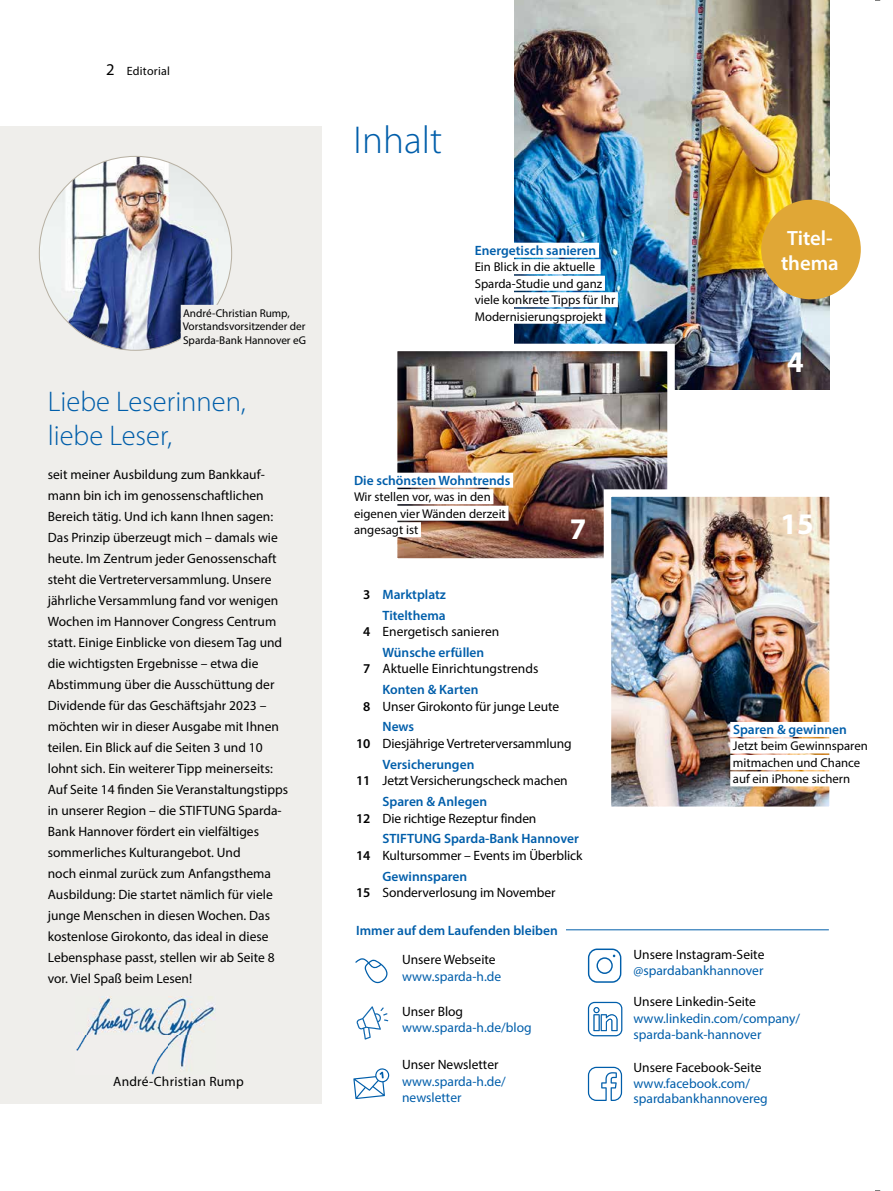
<style>
.page{position:relative;width:893px;height:1191px;background:#fff}
.page>*{position:absolute;margin:0;border:0;box-sizing:border-box;transform-origin:0 0}
.t1{font:300 39px "Myriad Pro";color:#005eaa}
.t2{font:700 30px "Myriad Pro";color:#fff}
.t3{font:300 28.5px/34.2px "Myriad Pro";color:#005eaa}
.t4{font:600 20.7px/24.8px "Myriad Pro";color:#fff}
.t5{font:13.5px/21px "Myriad Pro";color:#000}
.t6{font:13.5px/16.5px "Myriad Pro";color:#005eaa}
.t7{font:600 13.5px/20.7px "Myriad Pro";color:#005eaa;text-align:right}
.t8{font:13.5px "Myriad Pro";letter-spacing:.02em;color:#000}
.t9{font:12.75px/16.5px "Myriad Pro";color:#000}
.t10{font:12px "Myriad Pro";letter-spacing:.02em;color:#000}
.t11{font:11.25px/13.5px "Myriad Pro";color:#000}
.s1{font-size:16.5px}
.s2{color:#000}
.s3{font-weight:600}
.s4{font-weight:600;color:#005eaa}
.s5{font-weight:400;color:#000}
</style>
<div class="page">
<svg style="left:588px;top:1066px;width:34px;height:35px"></svg>
<svg style="left:588px;top:1001px;width:34px;height:35px"></svg>
<svg style="left:356px;top:1006px;width:32px;height:33px"></svg>
<svg style="left:355px;top:958px;width:33px;height:25px"></svg>
<svg style="left:353px;top:1068px;width:37px;height:31px"></svg>
<svg style="left:588px;top:948px;width:33px;height:34px"></svg>
<div style="left:0;top:126px;width:322px;height:977px;background:#efeeeb"></div>
<img style="left:514px;top:0;width:315px;height:389px">
<img style="left:399px;top:353px;width:267px;height:204px">
<div style="left:390px;top:344px;width:285px;height:222px;border:8px solid #fff"></div>
<hr style="left:548px;top:929px;width:281px;height:1px;background:#005eaa">
<div style="left:348px;top:920px;width:218px;height:18px;background:#fff"></div>
<div style="left:472px;top:243px;width:127px;height:15px;background:#fff"></div>
<div style="left:472px;top:259px;width:129px;height:15px;background:#fff"></div>
<div style="left:472px;top:276px;width:133px;height:15px;background:#fff"></div>
<div style="left:472px;top:292px;width:146px;height:15px;background:#fff"></div>
<div style="left:472px;top:309px;width:133px;height:15px;background:#fff"></div>
<div style="left:354px;top:473px;width:159px;height:15px;background:#fff"></div>
<div style="left:354px;top:489px;width:139px;height:15px;background:#fff"></div>
<div style="left:354px;top:506px;width:155px;height:15px;background:#fff"></div>
<div style="left:354px;top:522px;width:67px;height:15px;background:#fff"></div>
<img style="left:76px;top:996px;width:139px;height:78px">
<img style="left:613px;top:498px;width:215px;height:307px">
<div style="left:604px;top:489px;width:233px;height:325px;border:8px solid #fff"></div>
<div style="left:730px;top:722px;width:120px;height:15px;background:#fff"></div>
<div style="left:730px;top:738px;width:138px;height:15px;background:#fff"></div>
<div style="left:730px;top:755px;width:133px;height:15px;background:#fff"></div>
<div style="left:730px;top:771px;width:120px;height:15px;background:#fff"></div>
<img style="left:39px;top:156px;width:193px;height:194px">
<div style="left:181px;top:305px;width:109px;height:15px;background:#efeeeb"></div>
<div style="left:181px;top:318px;width:124px;height:15px;background:#efeeeb"></div>
<div style="left:181px;top:332px;width:125px;height:15px;background:#efeeeb"></div>
<div style="left:761px;top:200px;width:100px;height:99px;background:#e0a736;border-radius:50%"></div>
<p class="t10" style="left:106px;top:63px;width:65px"><span class="s1">2</span> Editorial</p>
<p class="t11" style="left:183px;top:306px;width:125px">André-Christian Rump,<br>Vorstandsvorsitzender der<br>Sparda-Bank Hannover eG</p>
<h3 class="t3" style="left:48px;top:384px;width:200px">Liebe Leserinnen, liebe Leser,</h3>
<p class="t5" style="left:48px;top:463px;width:242px">seit meiner Ausbildung zum Bankkauf&shy;mann bin ich im genossenschaftlichen Bereich tätig. Und ich kann Ihnen sagen:<br>Das Prinzip überzeugt mich – damals wie heute. Im Zentrum jeder Genossenschaft steht die Vertreterversammlung. Unsere jährliche Versammlung fand vor wenigen Wochen im Hannover Congress Centrum statt. Einige Einblicke von diesem Tag und die wichtigsten Ergebnisse – etwa die Abstimmung über die Ausschüttung der Dividende für das Geschäftsjahr 2023 – möchten wir in dieser Ausgabe mit Ihnen teilen. Ein Blick auf die Seiten 3 und 10 lohnt sich. Ein weiterer Tipp meinerseits:<br>Auf Seite 14 nden Sie Veranstaltungstipps in unserer Region – die STIFTUNG Sparda-Bank Hannover fördert ein vielfältiges sommerliches Kulturangebot. Und<br>noch einmal zurück zum Anfangsthema Ausbildung: Die startet nämlich für viele junge Menschen in diesen Wochen. Das kostenlose Girokonto, das ideal in diese Lebensphase passt, stellen wir ab Seite 8 vor. Viel Spaß beim Lesen!</p>
<p class="t8" style="left:113px;top:1073px;width:132px">André-Christian Rump</p>
<h1 class="t1" style="left:353px;top:119px;width:90px">Inhalt</h1>
<p class="t7" style="left:475px;top:239px;width:123px">Energetisch sanieren</p>
<p class="t9" style="left:475px;top:258px;width:142px">Ein Blick in die aktuelle<br>Sparda-Studie und ganz viele konkrete Tipps für Ihr<br>Modernisierungsprojekt</p>
<h3 class="t4" style="left:781px;top:225px;width:59px">Titel&shy;thema</h3>
<h2 class="t2" style="left:787px;top:342px;width:18px">4</h2>
<p class="t7" style="left:354px;top:469px;width:158px">Die schönsten Wohntrends</p>
<p class="t9" style="left:354px;top:488px;width:153px">Wir stellen vor, was in den eigenen vier Wänden derzeit angesagt ist</p>
<h2 class="t2" style="left:570px;top:509px;width:18px">7</h2>
<p class="t7" style="left:363px;top:583px;width:84px"><span class="s2">3</span> Marktplatz<br>Titelthema</p>
<p class="t5" style="left:363px;top:621px;width:137px;text-align:center"><span class="s3">4</span> Energetisch sanieren<br><span class="s4">Wünsche erfüllen</span></p>
<p class="t5" style="left:383px;top:658px;width:157px;text-indent:-19px"><span class="s3">7</span> Aktuelle Einrichtungstrends<br><span class="s4">Konten &amp; Karten</span></p>
<p class="t5" style="left:383px;top:695px;width:178px;text-indent:-19px"><span class="s3">8</span> Unser Girokonto für junge Leute<br><span class="s4">News</span></p>
<p class="t5" style="left:383px;top:733px;width:191px;text-indent:-26px"><span class="s3">10</span> Diesjährige Vertreterversammlung<br><span class="s4">Versicherungen</span></p>
<p class="t5" style="left:383px;top:770px;width:187px;text-indent:-26px"><span class="s3">11</span> Jetzt Versicherungscheck machen<br><span class="s4">Sparen &amp; Anlegen</span></p>
<p class="t7" style="left:383px;top:807px;width:198px;text-align:left;text-indent:-26px"><span class="s2">12</span> <span class="s5">Die richtige Rezeptur finden<br></span>STIFTUNG Sparda-Bank Hannover</p>
<p class="t5" style="left:383px;top:844px;width:201px;text-indent:-26px"><span class="s3">14</span> Kultursommer – Events im Überblick<br><span class="s4">Gewinnsparen</span></p>
<p class="t5" style="left:356px;top:881px;width:201px"><span class="s3">15</span> Sonderverlosung im November</p>
<p class="t7" style="left:356px;top:919px;width:203px">Immer auf dem Laufenden bleiben</p>
<p class="t5" style="left:402px;top:949px;width:95px">Unsere Webseite</p>
<p class="t6" style="left:402px;top:968px;width:101px">www.sparda-h.de</p>
<p class="t5" style="left:402px;top:1000px;width:63px">Unser Blog</p>
<p class="t6" style="left:402px;top:1019px;width:131px">www.sparda-h.de/blog</p>
<p class="t5" style="left:402px;top:1054px;width:98px">Unser Newsletter</p>
<p class="t6" style="left:402px;top:1072px;width:105px">www.sparda-h.de/ newsletter</p>
<h2 class="t2" style="left:781px;top:504px;width:35px">15</h2>
<p class="t7" style="left:733px;top:718px;width:115px">Sparen &amp; gewinnen</p>
<p class="t9" style="left:733px;top:737px;width:136px">Jetzt beim Gewinnsparen mitmachen und Chance auf ein iPhone sichern</p>
<p class="t5" style="left:633px;top:943px;width:132px">Unsere Instagram-Seite</p>
<p class="t6" style="left:633px;top:962px;width:131px">@spardabankhannover</p>
<p class="t5" style="left:633px;top:991px;width:124px">Unsere Linkedin-Seite</p>
<p class="t6" style="left:633px;top:1010px;width:168px">www.linkedin.com/company/ sparda-bank-hannover</p>
<p class="t5" style="left:633px;top:1056px;width:130px">Unsere Facebook-Seite</p>
<p class="t6" style="left:633px;top:1076px;width:136px;line-height:15px">www.facebook.com/ spardabankhannovereg</p>
</div>
